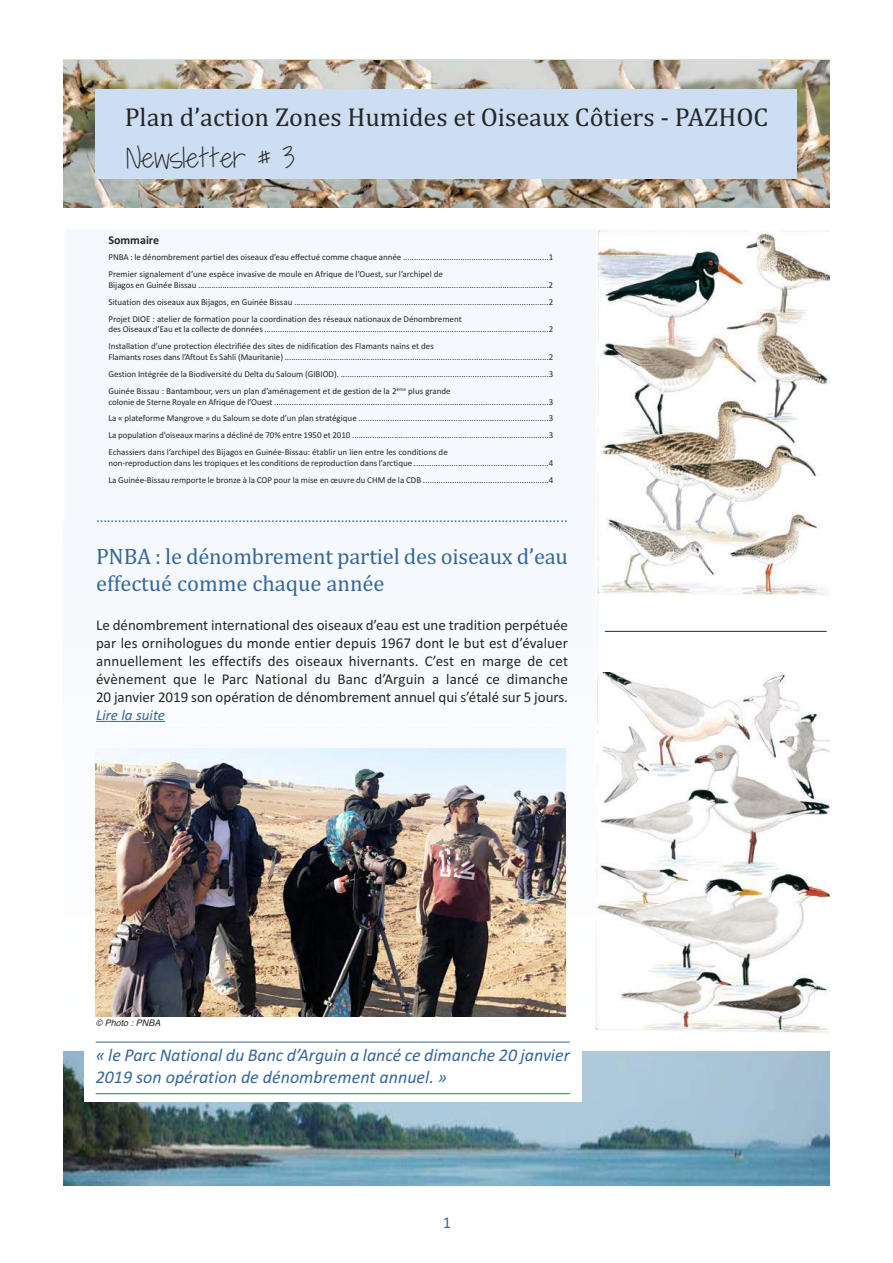
<style>
.page{position:relative;width:893px;height:1263px;background:#fff}
.page>*{position:absolute;margin:0;border:0;box-sizing:border-box;transform-origin:0 0}
.t1{font:30px "Angel";color:#272627}
.t2{font:26.25px "Cambria";color:#272627}
.t3{font:22.5px/27px "Cambria";letter-spacing:-.005em;color:#35679e}
.t4{font:italic 18px/21.6px "Calibri";color:#35679e}
.t5{font:16.5px "Calibri";color:#35679e}
.t6{font:15px/18px "Calibri";color:#272627;text-align:justify}
.t7{font:15px "Calibri";color:#35679e}
.t8{font:italic 15px "Calibri";color:#35679e}
.t9{font:700 12px "Calibri";color:#272627}
.t10{font:9px/16.8px "Calibri";color:#272627}
.t11{font:italic 9px "Helvetica";color:#272627}
</style>
<div class="page">
<img style="left:64px;top:1051px;width:766px;height:134px">
<div style="left:84px;top:1019px;width:497px;height:82px;background:#fff"></div>
<div style="left:64px;top:522px;width:534px;height:504px;background:#f8fafd"></div>
<img style="left:64px;top:61px;width:765px;height:146px">
<img style="left:596px;top:673px;width:233px;height:360px">
<img style="left:597px;top:231px;width:232px;height:365px">
<div style="left:96px;top:89px;width:701px;height:90px;background:#cddef3"></div>
<div style="left:65px;top:230px;width:530px;height:291px;background:#f5f8fd"></div>
<hr style="left:605px;top:631px;width:222px;height:1px;background:#272627">
<hr style="left:96px;top:1042px;width:474px;height:1px;background:#35679e">
<hr style="left:96px;top:1093px;width:474px;height:1px;background:#35679e">
<img style="left:96px;top:748px;width:470px;height:269px">
<hr style="left:96px;top:721px;width:69px;height:1px;background:#35679e">
<hr style="left:96px;top:725px;width:464px;height:1px;background:#fff">
<hr style="left:96px;top:732px;width:247px;height:1px;background:#fff">
<h2 class="t2" style="left:125px;top:107px;width:645px">Plan d’action Zones Humides et Oiseaux Côtiers ‐ PAZHOC</h2>
<h1 class="t1" style="left:127px;top:141px;width:169px">Newsletter # 3</h1>
<h3 class="t9" style="left:108px;top:232px;width:52px">Sommaire</h3>
<p class="t10" style="left:108px;top:250px;width:446px">PNBA : le dénombrement partiel des oiseaux d’eau effectué comme chaque année ..................................................................1<br>Premier signalement d’une espèce invasive de moule en Afrique de l’Ouest, sur l’archipel de</p>
<p class="t10" style="left:108px;top:277px;width:446px;text-align:justify">Bijagos en Guinée Bissau ...............................................................................................................................................................2<br>Situation des oiseaux aux Bijagos, en Guinée Bissau .................................................................................................................2<br>Projet DIOE : atelier de formation pour la coordination des réseaux nationaux de Dénombrement</p>
<p class="t10" style="left:108px;top:322px;width:446px">des Oiseaux d’Eau et la collecte de données .................................................................................................................................2<br>Installation d’une protection électrifiée des sites de nidification des Flamants nains et des</p>
<p class="t10" style="left:108px;top:349px;width:446px;text-align:justify">Flamants roses dans l’Aftout Es Sahli (Mauritanie) ........................................................................................................................2<br>Gestion Intégrée de la Biodiversité du Delta du Saloum (GIBIOD). .............................................................................................3<br>Guinée Bissau : Bantambour, vers un plan d’aménagement et de gestion de la 2<sup>ème</sup> plus grande</p>
<p class="t10" style="left:108px;top:394px;width:446px;text-align:justify">colonie de Sterne Royale en Afrique de l’Ouest .............................................................................................................................3<br>La « plateforme Mangrove » du Saloum se dote d’un plan stratégique ....................................................................................3<br>La population d'oiseaux marins a décliné de 70% entre 1950 et 2010 .........................................................................................3<br>Echassiers dans l’archipel des Bijagos en Guinée-Bissau: établir un lien entre les conditions de</p>
<p class="t10" style="left:108px;top:455px;width:446px">non-reproduction dans les tropiques et les conditions de reproduction dans l’arctique .............................................................4<br>La Guinée-Bissau remporte le bronze à la COP pour la mise en œuvre du CHM de la CDB ........................................................4</p>
<h3 class="t7" style="left:96px;top:511px;width:473px">.................................................................................................................................</h3>
<h3 class="t3" style="left:96px;top:545px;width:473px">PNBA : le dénombrement partiel des oiseaux d’eau effectué comme chaque année</h3>
<p class="t6" style="left:96px;top:617px;width:474px">Le dénombrement international des oiseaux d’eau est une tradition perpétuée par les ornihologues du monde entier depuis 1967 dont le but est d’évaluer annuellement les effectifs des oiseaux hivernants. C’est en marge de cet évènement que le Parc National du Banc d’Arguin a lancé ce dimanche 20 janvier 2019 son opération de dénombrement annuel qui s’étalé sur 5 jours.</p>
<h3 class="t8" style="left:96px;top:709px;width:71px">Lire la suite</h3>
<p class="t11" style="left:96px;top:1019px;width:66px">© Photo : PNBA</p>
<h3 class="t4" style="left:96px;top:1046px;width:476px">« le Parc National du Banc d’Arguin a lancé ce dimanche 20 janvier<br>2019 son opération de dénombrement annuel. »</h3>
<h3 class="t5" style="left:443px;top:1216px;width:10px">1</h3>
</div>
